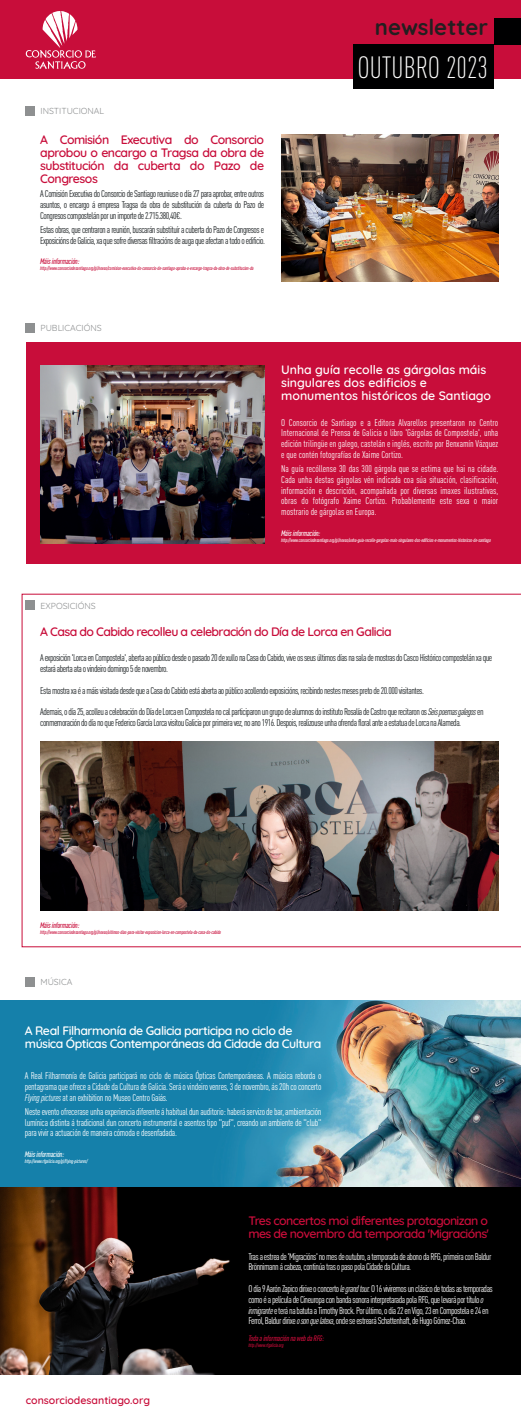
<style>
.page{position:relative;width:521px;height:1428px;background:#fff}
.page>*{position:absolute;margin:0;border:0;box-sizing:border-box;transform-origin:0 0}
.t1{font:300 condensed 30.36px "DIN Pro";color:#fff}
.t2{font:700 22.14px "Quicksand";color:#231f20}
.t3{font:600 12.25px/13.1px "Quicksand";letter-spacing:-.05em;color:#c80d3a;text-align:justify}
.t4{font:600 12.25px/13.1px "Quicksand";letter-spacing:-.035em;color:#fff}
.t5{font:600 12.25px/13.1px "Quicksand";color:#fff}
.t6{font:600 10.5px "Quicksand";color:#c80d3a}
.t7{font:condensed 9.62px/10.8px "DIN Pro";letter-spacing:-.05em;color:#fff;text-align:justify}
.t8{font:condensed 9.62px/10.8px "DIN Pro";letter-spacing:-.05em;color:#1b2022}
.t9{font:8.75px "Quicksand";color:#8e9091}
.t10{font:italic 500 condensed 7.88px "DIN Pro";letter-spacing:-.025em;color:#c80d3a}
.t11{font:italic 500 condensed 7.88px "DIN Pro";letter-spacing:-.025em;color:#fff}
.t12{font:italic 500 condensed 5.25px "DIN Pro";letter-spacing:-.025em;color:#c80d3a}
.t13{font:italic 500 condensed 5.25px "DIN Pro";letter-spacing:-.025em;color:#fff}
.s1{font-style:italic}
</style>
<div class="page">
<img style="left:0;top:1000px;width:521px;height:374px">
<img style="left:281px;top:135px;width:217px;height:146px">
<div style="left:0;top:0;width:521px;height:79px;background:#c80d3a"></div>
<div style="left:26px;top:106px;width:9px;height:9px;background:#8e9091"></div>
<svg style="left:26px;top:11px;width:70px;height:58px"></svg>
<div style="left:26px;top:977px;width:9px;height:9px;background:#8e9091"></div>
<div style="left:494px;top:18px;width:27px;height:26px;background:#000001"></div>
<div style="left:353px;top:44px;width:141px;height:45px;background:#000001"></div>
<svg style="left:22px;top:594px;width:499px;height:353px"></svg>
<div style="left:26px;top:342px;width:495px;height:221px;background:#c80d3a"></div>
<img style="left:40px;top:365px;width:224px;height:178px">
<div style="left:26px;top:324px;width:9px;height:9px;background:#8e9091"></div>
<div style="left:26px;top:601px;width:9px;height:9px;background:#8e9091"></div>
<h2 class="t2" style="left:375px;top:10px;width:115px">newsletter</h2>
<p class="t9" style="left:41px;top:104px;width:65px">INSTITUCIONAL</p>
<p class="t3" style="left:40px;top:132px;width:225px">A Comisión Executiva do Consorcio aprobou o encargo a Tragsa da obra de substitución da cuberta do Pazo de Congresos</p>
<p class="t8" style="left:40px;top:188px;width:225px;text-align:justify">A Comisión Executiva do Consorcio de Santiago reuniuse o día 27 para aprobar, entre outros asuntos, o encargo á empresa Tragsa da obra de substitución da cuberta do Pazo de Congresos compostelán por un importe de 2.715.380,40€.</p>
<p class="t8" style="left:40px;top:224px;width:226px">Estas obras, que centraron a reunión, buscarán substituír a cuberta do Pazo de Congresos e<br>Exposicións de Galicia, xa que sofre diversas filtracións de auga que afectan a todo o edificio.</p>
<p class="t10" style="left:40px;top:256px;width:41px">Máis información:</p>
<p class="t12" style="left:40px;top:265px;width:215px">http://www.consorciodesantiago.org/gl/novas/comision-executiva-do-consorcio-de-santiago-aproba-o-encargo-tragsa-da-obra-de-substitucion-da</p>
<h1 class="t1" style="left:357px;top:46px;width:132px">OUTUBRO 2023</h1>
<p class="t9" style="left:41px;top:321px;width:63px">PUBLICACIÓNS</p>
<p class="t5" style="left:281px;top:362px;width:211px">Unha guía recolle as gárgolas máis singulares dos edificios e monumentos históricos de Santiago</p>
<p class="t7" style="left:281px;top:416px;width:219px">O Consorcio de Santiago e a Editora Alvarellos presentaron no Centro Internacional de Prensa de Galicia o libro 'Gárgolas de Compostela', unha edición trilingüe en galego, castelán e inglés, escrito por Benxamín Vázquez e que contén fotografías de Xaime Cortizo.</p>
<p class="t7" style="left:281px;top:462px;width:219px">Na guía recóllense 30 das 300 gárgola que se estima que hai na cidade.<br>Cada unha destas gárgolas vén indicada coa súa situación, clasificación, información e descrición, acompañada por diversas imaxes ilustrativas, obras do fotógrafo Xaime Cortizo. Probablemente este sexa o maior mostrario de gárgolas en Europa.</p>
<p class="t11" style="left:281px;top:527px;width:41px">Máis información:</p>
<p class="t13" style="left:281px;top:536px;width:211px">http://www.consorciodesantiago.org/gl/novas/unha-guia-recolle-gargolas-mais-singulares-dos-edificios-e-monumentos-historicos-de-santiago</p>
<p class="t9" style="left:41px;top:599px;width:57px">EXPOSICIÓNS</p>
<p class="t3" style="left:40px;top:624px;width:353px">A Casa do Cabido recolleu a celebración do Día de Lorca en Galicia</p>
<p class="t8" style="left:40px;top:652px;width:453px">A exposición 'Lorca en Compostela', aberta ao público desde o pasado 20 de xullo na Casa do Cabido, vive os seus últimos días na sala de mostras do Casco Histórico compostelán xa que estará aberta ata o vindeiro domingo 5 de novembro.</p>
<p class="t8" style="left:40px;top:684px;width:385px">Esta mostra xa é a máis visitada desde que a Casa do Cabido está aberta ao público acollendo exposicións, recibindo nestes meses preto de 20.000 visitantes.</p>
<p class="t8" style="left:40px;top:705px;width:445px">Ademais, o día 25, acolleu a celebración do Día de Lorca en Compostela no cal participaron un grupo de alumnos do instituto Rosalía de Castro que recitaron os <span class="s1">Seis poemas galegos</span> en conmemoración do día no que Federico García Lorca visitou Galicia por primeira vez, no ano 1916. Despois, realizouse unha ofrenda floral ante a estatua de Lorca na Alameda.</p>
<p class="t10" style="left:40px;top:919px;width:41px">Máis información:</p>
<p class="t12" style="left:40px;top:928px;width:182px">http://www.consorciodesantiago.org/gl/novas/ultimos-dias-para-visitar-exposicion-lorca-en-compostela-da-casa-do-cabido</p>
<p class="t9" style="left:41px;top:975px;width:33px">MÚSICA</p>
<p class="t4" style="left:25px;top:1023px;width:298px">A Real Filharmonía de Galicia participa no ciclo de música Ópticas Contemporáneas da Cidade da Cultura</p>
<p class="t7" style="left:25px;top:1069px;width:298px">A Real Filharmonía de Galicia participará no ciclo de música Ópticas Contemporáneas. A música reborda o pentagrama que ofrece a Cidade da Cultura de Galicia. Será o vindeiro venres, 3 de novembro, ás 20h co concerto <span class="s1">Flying pictures</span> at an exhibition no Museo Centro Gaiás.</p>
<p class="t7" style="left:25px;top:1105px;width:298px">Neste evento ofrecerase unha experiencia diferente á habitual dun auditorio: haberá servizo de bar, ambientación lumínica distinta á tradicional dun concerto instrumental e asentos tipo "puf", creando un ambiente de "club" para vivir a actuación de maneira cómoda e desenfadada.</p>
<p class="t11" style="left:25px;top:1148px;width:41px">Máis información:</p>
<p class="t13" style="left:25px;top:1157px;width:64px">http://www.rfgalicia.org/gl/flying-pictures/</p>
<p class="t6" style="left:26px;top:1391px;width:126px">consorciodesantiago.org</p>
<p class="t3" style="left:248px;top:1213px;width:242px">Tres concertos moi diferentes protagonizan o mes de novembro da temporada 'Migracións'</p>
<p class="t7" style="left:248px;top:1250px;width:244px">Tras a estrea de 'Migracións' no mes de outubro, a temporada de abono da RFG, primeira con Baldur<br>Brönnimann á cabeza, continúa tras o paso pola Cidade da Cultura.</p>
<p class="t7" style="left:248px;top:1282px;width:246px;text-align:left">O día 9 Aarón Zapico dirixe o concerto <span class="s1">le grand tour.</span> O 16 viviremos un clásico de todas as temporadas como é a película de Cineuropa con banda sonora interpretarada pola RFG, que levará por título <span class="s1">o inmigrante</span> e terá na batuta a Timothy Brock. Por último, o día 22 en Vigo, 23 en Compostela e 24 en Ferrol, Baldur dirixe <span class="s1">o son que latexa</span>, onde se estreará Schattenhaft, de Hugo Gómez-Chao.</p>
<p class="t10" style="left:248px;top:1332px;width:77px">Toda a información na web da RFG:</p>
<p class="t12" style="left:248px;top:1341px;width:37px">http://www.rfgalicia.org</p>
</div>
